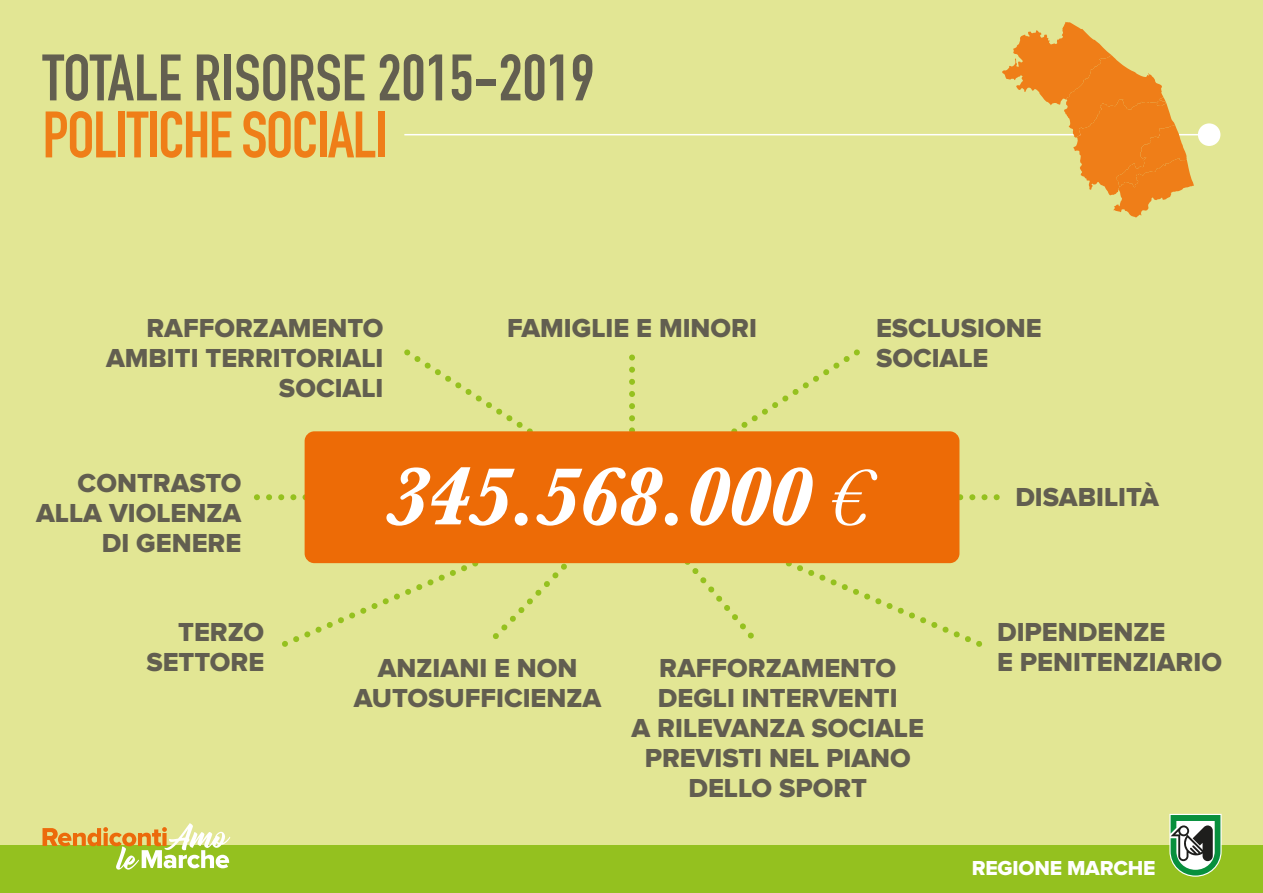
<style>
.page{position:relative;width:1263px;height:893px;background:#e2e694}
.page>*{position:absolute;margin:0;border:0;box-sizing:border-box;transform-origin:0 0}
.t1{font:italic 700 84px "Baskerville";letter-spacing:-.03em;color:#fff}
.t2{font:64.5px "DIN Engschrift Std";color:#635f50}
.t3{font:64.5px "DIN Engschrift Std";letter-spacing:-.025em;color:#ef7e18}
.t4{font:27px/30px "Proxima Nova Extrabld";color:#625e50;text-align:right}
.t5{font:21px "Proxima Nova Extrabld";letter-spacing:-.01em;color:#fff}
.s1{font-weight:400}
</style>
<div class="page">
<div style="left:0;top:846px;width:1263px;height:47px;background:#94c11f"></div>
<svg style="left:1168px;top:813px;width:55px;height:64px;background:#7da97c"></svg>
<svg style="left:43px;top:823px;width:187px;height:47px"></svg>
<hr style="left:404px;top:134px;width:806px;height:1px;background:#fff">
<div style="left:1198px;top:123px;width:22px;height:23px;background:#fff;border-radius:50%"></div>
<svg style="left:1002px;top:22px;width:192px;height:196px"></svg>
<svg style="left:257px;top:349px;width:743px;height:152px"></svg>
<svg style="left:277px;top:489px;width:347px;height:158px"></svg>
<svg style="left:624px;top:489px;width:363px;height:158px"></svg>
<div style="left:305px;top:431px;width:654px;height:132px;background:#ed6b06;border-radius:10px"></div>
<h2 class="t2" style="left:43px;top:40px;width:554px">TOTALE RISORSE 2015-2019</h2>
<h2 class="t3" style="left:43px;top:97px;width:347px">POLITICHE SOCIALI</h2>
<p class="t4" style="left:507px;top:314px;width:251px">FAMIGLIE E MINORI</p>
<p class="t4" style="left:106px;top:314px;width:279px">RAFFORZAMENTO<br>AMBITI TERRITORIALI<br>SOCIALI</p>
<p class="t4" style="left:876px;top:314px;width:167px;text-align:left">ESCLUSIONE<br>SOCIALE</p>
<h1 class="t1" style="left:384px;top:439px;width:486px">345.568.000 <span class="s1">€</span></h1>
<p class="t4" style="left:36px;top:469px;width:207px">CONTRASTO<br>ALLA VIOLENZA<br>DI GENERE</p>
<p class="t4" style="left:1015px;top:483px;width:145px">DISABILITÀ</p>
<p class="t4" style="left:146px;top:618px;width:119px">TERZO<br>SETTORE</p>
<p class="t4" style="left:354px;top:654px;width:249px;text-align:center">ANZIANI E NON<br>AUTOSUFFICIENZA</p>
<p class="t4" style="left:632px;top:654px;width:294px;text-align:center">RAFFORZAMENTO<br>DEGLI INTERVENTI<br>A RILEVANZA SOCIALE<br>PREVISTI NEL PIANO<br>DELLO SPORT</p>
<p class="t4" style="left:997px;top:618px;width:226px;text-align:left">DIPENDENZE<br>E PENITENZIARIO</p>
<p class="t5" style="left:972px;top:858px;width:185px">REGIONE MARCHE</p>
</div>
